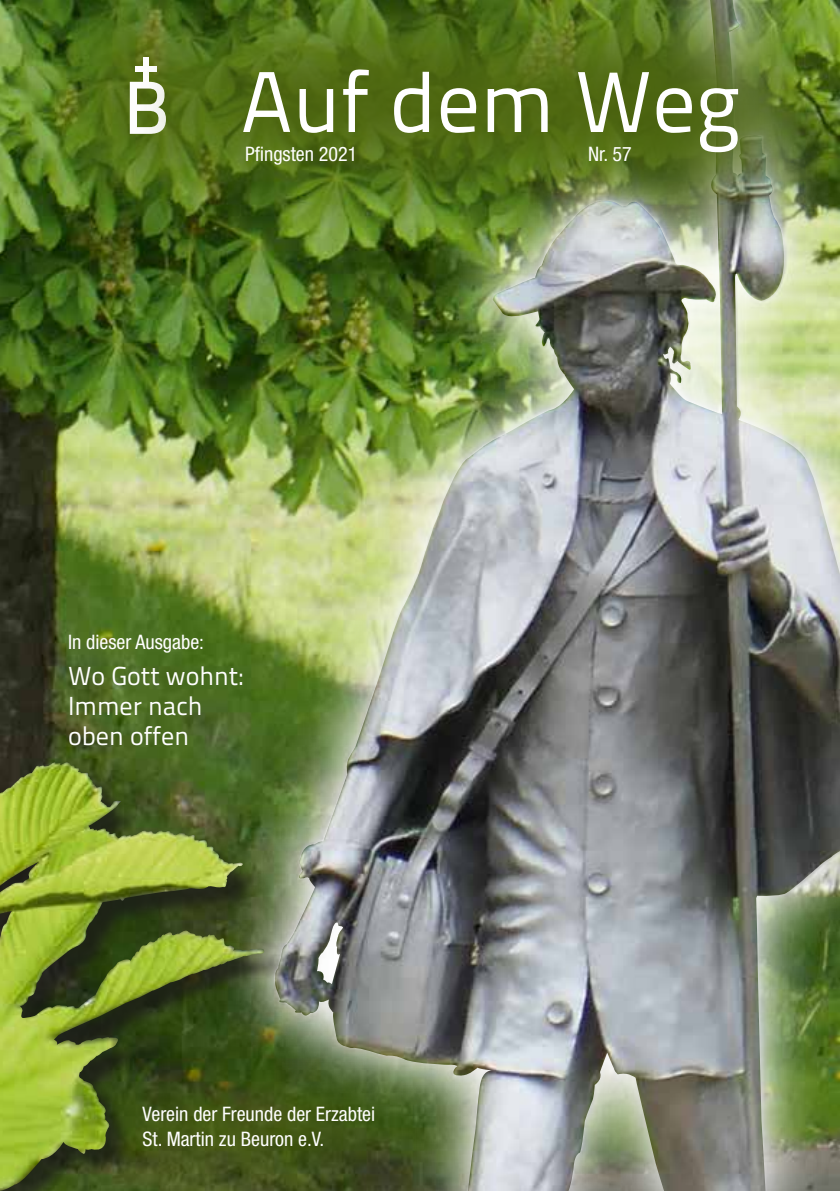
<style>
.page{position:relative;width:840px;height:1191px;background:#fff}
.page>*{position:absolute;margin:0;border:0;box-sizing:border-box;transform-origin:0 0}
.t1{font:86px "Titillium Text 25 L 400 wt";color:#fff}
.t2{font:75px "Titillium Text 25 L 600 wt";color:#fff}
.t3{font:26px/30px "Titillium Text 25 L 400 wt";color:#fff}
.t4{font:condensed 20px/25px "Helvetica Neue";color:#fff}
</style>
<div class="page">
<img style="left:0;top:0;width:213px;height:760px">
<img style="left:213px;top:269px;width:626px;height:922px">
<img style="left:273px;top:269px;width:448px;height:801px">
<svg style="left:12px;top:0;width:116px;height:250px;background:#4e701c"></svg>
<div style="left:0;top:765px;width:288px;height:426px;background:#1a1a18;opacity:.75"></div>
<img style="left:0;top:760px;width:267px;height:430px">
<svg style="left:81px;top:1043px;width:354px;height:148px;background:#475922"></svg>
<img style="left:128px;top:0;width:711px;height:269px">
<h2 class="t2" style="left:123px;top:51px;width:48px">B</h2>
<h1 class="t1" style="left:240px;top:38px;width:501px">Auf dem Weg</h1>
<p class="t4" style="left:245px;top:141px;width:114px">Pfingsten 2021</p>
<p class="t4" style="left:587px;top:141px;width:45px">Nr. 57</p>
<p class="t4" style="left:68px;top:629px;width:137px">In dieser Ausgabe:</p>
<h3 class="t3" style="left:68px;top:659px;width:176px">Wo Gott wohnt:<br>Immer nach oben offen</h3>
<p class="t4" style="left:142px;top:1101px;width:234px">Verein der Freunde der Erzabtei<br>St. Martin zu Beuron e.V.</p>
</div>
